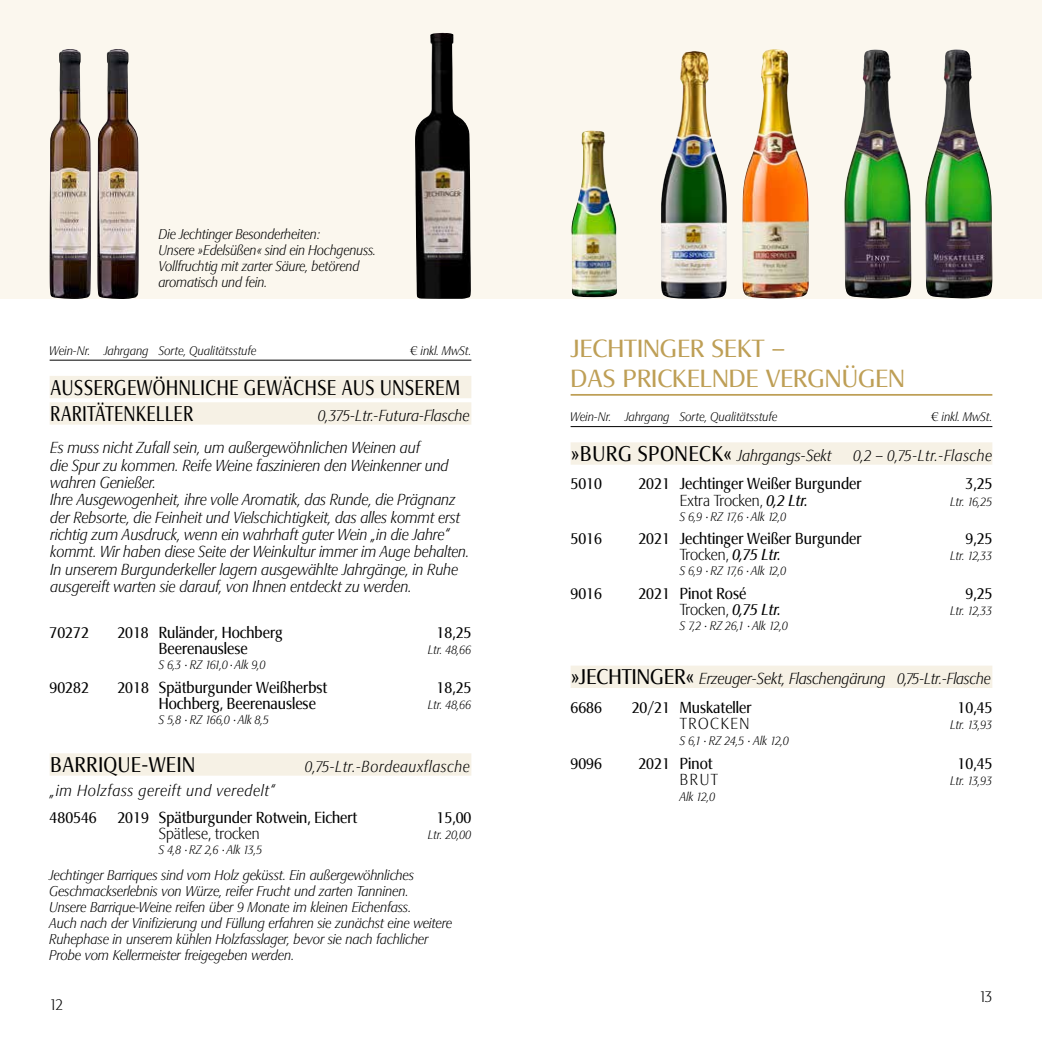
<style>
.page{position:relative;width:1042px;height:1042px;background:#fff}
.page>*{position:absolute;margin:0;border:0;box-sizing:border-box;transform-origin:0 0}
.t1{font:24.5px/29.4px "Signata BQ";color:#be9f56}
.t2{font:21px/26.4px "Signata Expert BQ";letter-spacing:.04em;color:#000;scale:.83 1}
.t3{font:21px "Signata Expert BQ";letter-spacing:.04em;color:#000;scale:.9 1}
.t4{font:italic 300 15.75px/17.3px "Signata BQ";color:#000;scale:.92 1}
.t5{font:15.75px "Signata BQ";color:#000;scale:.92 1}
.t6{font:300 15.75px "Signata BQ";color:#000;scale:.92 1}
.t7{font:italic 300 15.75px "Signata BQ";letter-spacing:.05em;color:#000;scale:.92 1}
.t8{font:italic 300 15.75px "Signata BQ";letter-spacing:.05em;color:#000;scale:.9 1}
.t9{font:300 15.75px "Signata BQ";letter-spacing:.105em;color:#000;scale:.92 1}
.t10{font:italic 300 14px/16.1px "Signata BQ";color:#000;scale:.92 1}
.t11{font:italic 300 14px/16.1px "Signata BQ";color:#000;scale:.9 1}
.t12{font:italic 300 12.25px "Signata BQ";color:#000;scale:.92 1}
.s1{font-family:"Euro Signs BQ";font-weight:400;font-style:normal}
.s2{font-family:"Signata Expert BQ";font-weight:400;font-style:normal;font-size:21px}
.s3{font-weight:400;font-style:italic}
.s4{font-weight:400;font-style:normal}
</style>
<div class="page">
<div style="left:0;top:0;width:1042px;height:299px;background:#fbf7ee"></div>
<img style="left:661px;top:51px;width:66px;height:248px">
<img style="left:571px;top:131px;width:46px;height:166px">
<img style="left:742px;top:49px;width:67px;height:249px">
<img style="left:925px;top:49px;width:67px;height:249px">
<img style="left:844px;top:49px;width:59px;height:249px">
<img style="left:415px;top:33px;width:56px;height:266px">
<img style="left:50px;top:49px;width:41px;height:250px">
<img style="left:97px;top:49px;width:42px;height:250px">
<hr style="left:570px;top:426px;width:422px;height:1px;background:#000">
<div style="left:570px;top:442px;width:422px;height:23px;background:#f6f1e5"></div>
<div style="left:570px;top:665px;width:422px;height:23px;background:#f6f1e5"></div>
<hr style="left:50px;top:360px;width:421px;height:1px;background:#000">
<div style="left:50px;top:376px;width:421px;height:22px;background:#f6f1e5"></div>
<div style="left:50px;top:402px;width:421px;height:23px;background:#f6f1e5"></div>
<div style="left:50px;top:753px;width:421px;height:22px;background:#f6f1e5"></div>
<hr style="left:570px;top:394px;width:422px;height:2px;background:#be9f56">
<p class="t11" style="left:159px;top:226px;width:243px">Die Jechtinger Besonderheiten:<br>Unsere »Edelsüßen« sind ein Hochgenuss.<br>Vollfruchtig mit zarter Säure, betörend aromatisch und fein.</p>
<p class="t12" style="left:50px;top:344px;width:226px">Wein-Nr. Jahrgang Sorte, Qualitätsstufe</p>
<p class="t12" style="left:410px;top:344px;width:68px"><span class="s1">3</span> inkl. MwSt.</p>
<h2 class="t2" style="left:51px;top:374px;width:494px">AUSSERGEWÖHNLICHE GEWÄCHSE AUS UNSEREM<br>RARITÄTENKELLER</h2>
<p class="t4" style="left:51px;top:400px;width:457px;line-height:32.2px;text-indent:267px">0,375-Ltr.-Futura-Flasche<br>Es muss nicht Zufall sein, um außergewöhnlichen Weinen auf</p>
<p class="t4" style="left:51px;top:457px;width:457px">die Spur zu kommen. Reife Weine faszinieren den Weinkenner und wahren Genießer.<br>Ihre Ausgewogenheit, ihre volle Aromatik, das Runde, die Prägnanz der Rebsorte, die Feinheit und Vielschichtigkeit, das alles kommt erst richtig zum Ausdruck, wenn ein wahrhaft guter Wein „in die Jahre“ kommt. Wir haben diese Seite der Weinkultur immer im Auge behalten.<br>In unserem Burgunderkeller lagern ausgewählte Jahrgänge, in Ruhe ausgereift warten sie darauf, von Ihnen entdeckt zu werden.</p>
<p class="t5" style="left:50px;top:623px;width:44px">70272</p>
<p class="t5" style="left:117px;top:623px;width:181px">2018 Ruländer, Hochberg</p>
<p class="t5" style="left:437px;top:623px;width:39px">18,25</p>
<p class="t5" style="left:159px;top:639px;width:98px">Beerenauslese</p>
<p class="t12" style="left:428px;top:643px;width:48px">Ltr. 48,66</p>
<p class="t12" style="left:159px;top:658px;width:118px">S 6,3 · RZ 161,0 · Alk 9,0</p>
<p class="t5" style="left:50px;top:678px;width:44px">90282</p>
<p class="t5" style="left:117px;top:678px;width:230px">2018 Spätburgunder Weißherbst</p>
<p class="t5" style="left:437px;top:678px;width:39px">18,25</p>
<p class="t5" style="left:159px;top:694px;width:172px">Hochberg, Beerenauslese</p>
<p class="t12" style="left:428px;top:697px;width:48px">Ltr. 48,66</p>
<p class="t12" style="left:159px;top:712px;width:121px">S 5,8 · RZ 166,0 · Alk 8,5</p>
<h2 class="t3" style="left:51px;top:752px;width:162px">BARRIQUE-WEIN</h2>
<p class="t8" style="left:305px;top:757px;width:185px">0,75-Ltr.-Bordeauxflasche</p>
<p class="t7" style="left:51px;top:781px;width:245px">„im Holzfass gereift und veredelt“</p>
<p class="t5" style="left:50px;top:808px;width:53px">480546</p>
<p class="t5" style="left:117px;top:808px;width:262px">2019 Spätburgunder Rotwein, Eichert</p>
<p class="t5" style="left:437px;top:808px;width:39px">15,00</p>
<p class="t6" style="left:159px;top:824px;width:111px">Spätlese, trocken</p>
<p class="t12" style="left:428px;top:827px;width:48px">Ltr. 20,00</p>
<p class="t12" style="left:159px;top:842px;width:114px">S 4,8 · RZ 2,6 · Alk 13,5</p>
<p class="t10" style="left:50px;top:867px;width:439px">Jechtinger Barriques sind vom Holz geküsst. Ein außergewöhnliches Geschmackserlebnis von Würze, reifer Frucht und zarten Tanninen.<br>Unsere Barrique-Weine reifen über 9 Monate im kleinen Eichenfass.<br>Auch nach der Vinifizierung und Füllung erfahren sie zunächst eine weitere Ruhephase in unserem kühlen Holzfasslager, bevor sie nach fachlicher Probe vom Kellermeister freigegeben werden.</p>
<p class="t6" style="left:50px;top:996px;width:16px">12</p>
<h1 class="t1" style="left:570px;top:334px;width:336px">JECHTINGER SEKT –<br>DAS PRICKELNDE VERGNÜGEN</h1>
<p class="t12" style="left:570px;top:410px;width:226px">Wein-Nr. Jahrgang Sorte, Qualitätsstufe</p>
<p class="t12" style="left:931px;top:410px;width:68px"><span class="s1">3</span> inkl. MwSt.</p>
<p class="t4" style="left:571px;top:447px;width:284px"><span class="s2">»BURG SPONECK«</span> Jahrgangs-Sekt</p>
<p class="t7" style="left:853px;top:446px;width:153px">0,2 – 0,75-Ltr.-Flasche</p>
<p class="t5" style="left:570px;top:475px;width:36px">5010</p>
<p class="t5" style="left:638px;top:475px;width:244px">2021 Jechtinger Weißer Burgunder</p>
<p class="t5" style="left:965px;top:475px;width:31px">3,25</p>
<p class="t6" style="left:680px;top:491px;width:141px">Extra Trocken, <span class="s3">0,2 Ltr.</span></p>
<p class="t12" style="left:950px;top:494px;width:47px">Ltr. 16,25</p>
<p class="t12" style="left:680px;top:509px;width:117px">S 6,9 · RZ 17,6 · Alk 12,0</p>
<p class="t5" style="left:570px;top:529px;width:36px">5016</p>
<p class="t5" style="left:638px;top:529px;width:244px">2021 Jechtinger Weißer Burgunder</p>
<p class="t5" style="left:965px;top:529px;width:31px">9,25</p>
<p class="t6" style="left:680px;top:546px;width:112px">Trocken, <span class="s3">0,75 Ltr.</span></p>
<p class="t12" style="left:950px;top:549px;width:47px">Ltr. 12,33</p>
<p class="t12" style="left:680px;top:564px;width:117px">S 6,9 · RZ 17,6 · Alk 12,0</p>
<p class="t5" style="left:570px;top:584px;width:36px">9016</p>
<p class="t5" style="left:638px;top:584px;width:119px">2021 Pinot Rosé</p>
<p class="t5" style="left:965px;top:584px;width:31px">9,25</p>
<p class="t6" style="left:680px;top:600px;width:112px">Trocken, <span class="s3">0,75 Ltr.</span></p>
<p class="t12" style="left:950px;top:603px;width:47px">Ltr. 12,33</p>
<p class="t12" style="left:680px;top:618px;width:119px">S 7,2 · RZ 26,1 · Alk 12,0</p>
<p class="t4" style="left:570px;top:665px;width:458px;line-height:28.5px"><span class="s2">»JECHTINGER«</span> Erzeuger-Sekt, Flaschengärung 0,75-Ltr.-Flasche<br><span class="s4">6686</span></p>
<p class="t5" style="left:632px;top:698px;width:132px">20/21 Muskateller</p>
<p class="t5" style="left:957px;top:698px;width:39px">10,45</p>
<p class="t9" style="left:680px;top:714px;width:77px">TROCKEN</p>
<p class="t12" style="left:950px;top:717px;width:47px">Ltr. 13,93</p>
<p class="t12" style="left:680px;top:734px;width:120px">S 6,1 · RZ 24,5 · Alk 12,0</p>
<p class="t5" style="left:570px;top:754px;width:36px">9096</p>
<p class="t5" style="left:638px;top:754px;width:82px">2021 Pinot</p>
<p class="t5" style="left:957px;top:754px;width:39px">10,45</p>
<p class="t6" style="left:680px;top:770px;width:43px">BRUT</p>
<p class="t12" style="left:950px;top:773px;width:47px">Ltr. 13,93</p>
<p class="t12" style="left:680px;top:789px;width:40px">Alk 12,0</p>
<p class="t6" style="left:979px;top:988px;width:16px">13</p>
</div>
